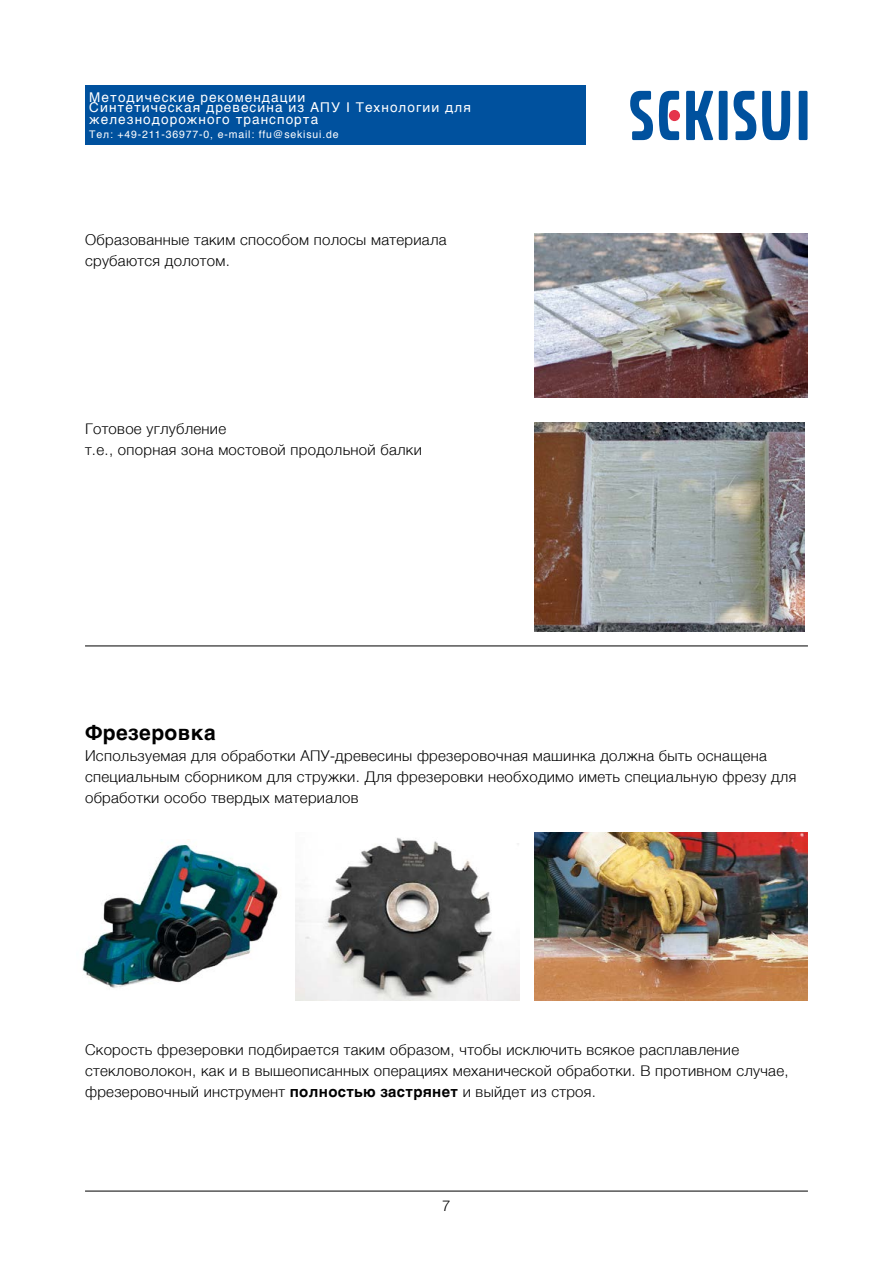
<style>
.page{position:relative;width:893px;height:1263px;background:#fff}
.page>*{position:absolute;margin:0;border:0;box-sizing:border-box;transform-origin:0 0}
.t1{font:700 21px "Helvetica";letter-spacing:.02em;color:#000}
.t2{font:300 15px/21px "Helvetica";letter-spacing:.02em;color:#000}
.t3{font:300 15px "Helvetica Neue LT Std";color:#000}
.t4{font:13.5px/10.5px "Helvetica";letter-spacing:.08em;color:#fff}
.t5{font:10.5px "Helvetica";letter-spacing:.08em;color:#fff}
.s1{font-weight:700}
</style>
<div class="page">
<img style="left:82px;top:844px;width:198px;height:144px">
<div style="left:719px;top:91px;width:9px;height:49px;background:#00519e"></div>
<div style="left:799px;top:91px;width:8px;height:49px;background:#00519e"></div>
<svg style="left:630px;top:91px;width:23px;height:49px"></svg>
<svg style="left:734px;top:91px;width:22px;height:49px"></svg>
<svg style="left:762px;top:91px;width:28px;height:49px"></svg>
<svg style="left:686px;top:91px;width:27px;height:49px"></svg>
<svg style="left:659px;top:91px;width:20px;height:49px"></svg>
<div style="left:669px;top:110px;width:11px;height:11px;background:#e5344b;border-radius:50%"></div>
<div style="left:85px;top:85px;width:500px;height:60px;background:#00519e"></div>
<img style="left:295px;top:837px;width:225px;height:163px">
<img style="left:534px;top:422px;width:270px;height:209px">
<img style="left:534px;top:234px;width:274px;height:164px">
<hr style="left:85px;top:1191px;width:723px;height:1px;background:#000">
<hr style="left:85px;top:646px;width:723px;height:1px;background:#000">
<img style="left:534px;top:833px;width:274px;height:167px">
<p class="t4" style="left:89px;top:92px;width:383px">Методические рекомендации<br>Синтетическая древесина из АПУ I Технологии для</p>
<p class="t4" style="left:89px;top:115px;width:230px">железнодорожного транспорта</p>
<p class="t5" style="left:89px;top:126px;width:251px">Тел: +49-211-36977-0, e-mail: ffu@sekisui.de</p>
<p class="t2" style="left:85px;top:228px;width:363px">Образованные таким способом полосы материала срубаются долотом.</p>
<p class="t2" style="left:85px;top:417px;width:338px">Готовое углубление<br>т.е., опорная зона мостовой продольной балки</p>
<h1 class="t1" style="left:85px;top:715px;width:132px">Фрезеровка</h1>
<p class="t2" style="left:85px;top:744px;width:713px">Используемая для обработки АПУ-древесины фрезеровочная машинка должна быть оснащена специальным сборником для стружки. Для фрезеровки необходимо иметь специальную фрезу для обработки особо твердых материалов</p>
<p class="t2" style="left:85px;top:1038px;width:705px">Скорость фрезеровки подбирается таким образом, чтобы исключить всякое расплавление стекловолокон, как и в вышеописанных операциях механической обработки. В противном случае, фрезеровочный инструмент <span class="s1">полностью застрянет</span> и выйдет из строя.</p>
<p class="t3" style="left:442px;top:1197px;width:10px">7</p>
</div>
